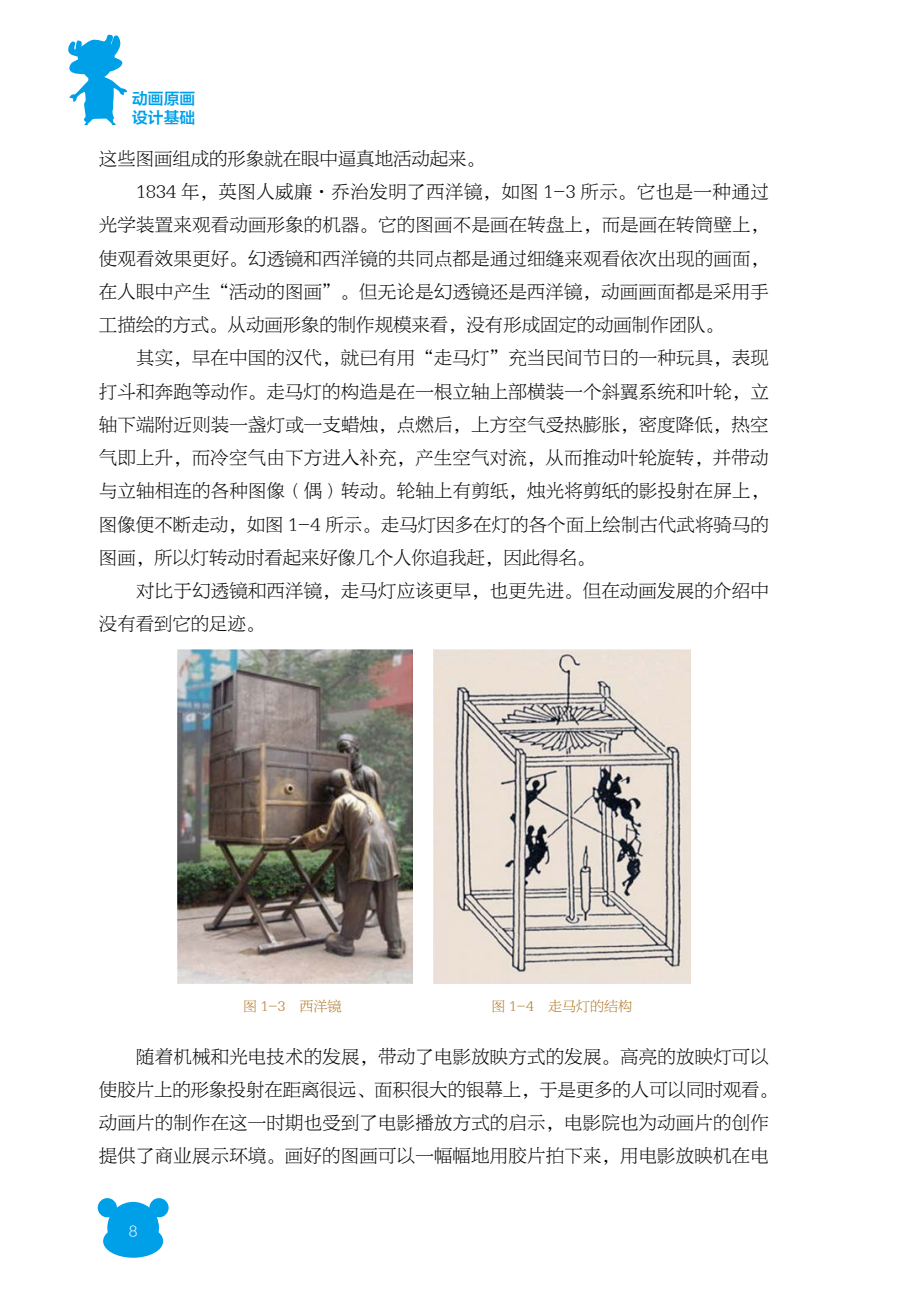
<style>
.page{position:relative;width:918px;height:1290px;background:#fff}
.page>*{position:absolute;margin:0;border:0;box-sizing:border-box;transform-origin:0 0}
.正文{font:18.38px/33.2px "FZBYFKSK GBK1 0";letter-spacing:.015em;color:#000;text-align:justify}
.t1{font:15.75px/18.9px "FZLTZCHK GBK1 0";color:#00a0e9}
.图注{font:14px "FZBYFKSK GBK1 0";color:#ae7421}
.t2{font:14px "FZLTXHK GBK1 0";color:#fff}
</style>
<div class="page">
<svg style="left:68px;top:34px;width:59px;height:91px"></svg>
<svg style="left:98px;top:1198px;width:71px;height:60px"></svg>
<hr style="left:769px;top:41px;width:149px;height:1px;background:#000">
<img style="left:177px;top:650px;width:235px;height:333px">
<img style="left:433px;top:650px;width:257px;height:333px">
<p class="t1" style="left:132px;top:90px;width:64px">动画原画设计基础</p>
<p class="正文" style="left:99px;top:142px;width:387px">这些图画组成的形象就在眼中逼真地活动起来。</p>
<p class="正文" style="left:99px;top:175px;width:671px;text-indent:37px">1834 年，英图人威廉·乔治发明了西洋镜，如图 1-3 所示。它也是一种通过光学装置来观看动画形象的机器。它的图画不是画在转盘上，而是画在转筒壁上，使观看效果更好。幻透镜和西洋镜的共同点都是通过细缝来观看依次出现的画面，在人眼中产生“活动的图画”。但无论是幻透镜还是西洋镜，动画画面都是采用手工描绘的方式。从动画形象的制作规模来看，没有形成固定的动画制作团队。</p>
<p class="正文" style="left:99px;top:342px;width:671px;text-indent:37px">其实，早在中国的汉代，就已有用“走马灯”充当民间节日的一种玩具，表现打斗和奔跑等动作。走马灯的构造是在一根立轴上部横装一个斜翼系统和叶轮，立轴下端附近则装一盏灯或一支蜡烛，点燃后，上方空气受热膨胀，密度降低，热空气即上升，而冷空气由下方进入补充，产生空气对流，从而推动叶轮旋转，并带动与立轴相连的各种图像（偶）转动。轮轴上有剪纸，烛光将剪纸的影投射在屏上，图像便不断走动，如图 1-4 所示。走马灯因多在灯的各个面上绘制古代武将骑马的图画，所以灯转动时看起来好像几个人你追我赶，因此得名。</p>
<p class="正文" style="left:99px;top:574px;width:671px;text-indent:37px">对比于幻透镜和西洋镜，走马灯应该更早，也更先进。但在动画发展的介绍中没有看到它的足迹。</p>
<p class="图注" style="left:243px;top:998px;width:100px">图 1-3 西洋镜</p>
<p class="图注" style="left:492px;top:998px;width:142px">图 1-4 走马灯的结构</p>
<p class="正文" style="left:99px;top:1040px;width:680px;text-align:left;text-indent:37px">随着机械和光电技术的发展，带动了电影放映方式的发展。高亮的放映灯可以使胶片上的形象投射在距离很远、面积很大的银幕上，于是更多的人可以同时观看。动画片的制作在这一时期也受到了电影播放方式的启示，电影院也为动画片的创作提供了商业展示环境。画好的图画可以一幅幅地用胶片拍下来，用电影放映机在电</p>
<p class="t2" style="left:129px;top:1223px;width:10px">8</p>
</div>
